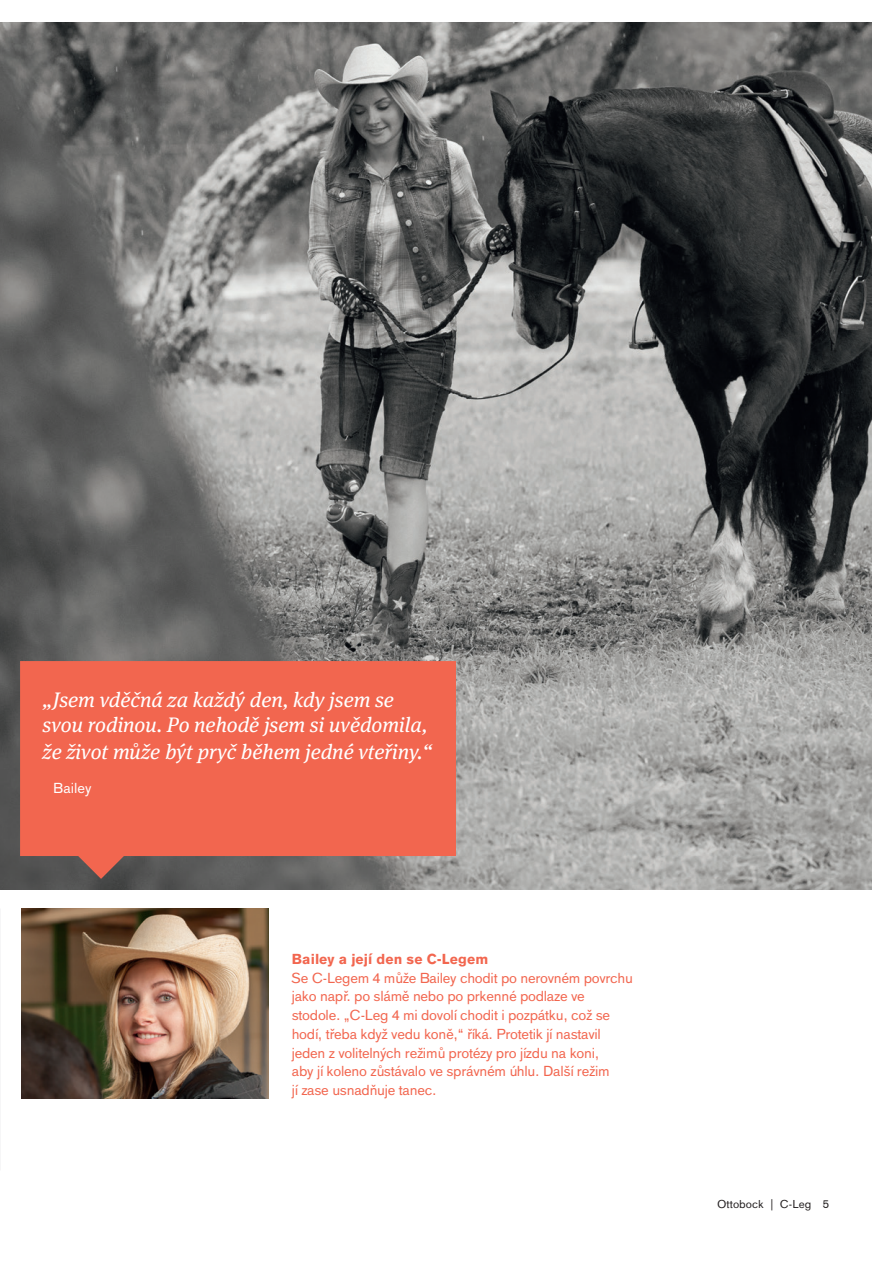
<style>
.page{position:relative;width:893px;height:1263px;background:#fff}
.page>*{position:absolute;margin:0;border:0;box-sizing:border-box;transform-origin:0 0}
._01_E_Headline_24pt{font:italic 21px/26.1px "OBO Serif";color:#fff}
.D4_Marginal_Copy_7_5{font:14.25px/18.8px "OBO Sans";letter-spacing:-.02em;color:#f2664f}
.D4_Marginal_Copy_7_5-2{font:700 14.25px "OBO Sans";letter-spacing:.005em;color:#f2664f}
._01_E_Headline_24pt-2{font:14.25px "OBO Sans";color:#fff}
.D5_Running_title_7_5{font:11.25px "OBO Sans";letter-spacing:.005em;color:#231f20}
</style>
<div class="page">
<img style="left:0;top:22px;width:872px;height:868px">
<img style="left:21px;top:909px;width:247px;height:189px">
<svg style="left:20px;top:661px;width:436px;height:218px;background:#e36651"></svg>
<p class="_01_E_Headline_24pt" style="left:43px;top:685px;width:391px">„Jsem vděčná za každý den, kdy jsem se svou rodinou. Po nehodě jsem si uvědomila, že život může být pryč během jedné vteřiny.“</p>
<p class="_01_E_Headline_24pt-2" style="left:53px;top:780px;width:40px">Bailey</p>
<p class="D4_Marginal_Copy_7_5-2" style="left:292px;top:951px;width:198px">Bailey a její den se C-Legem</p>
<p class="D4_Marginal_Copy_7_5" style="left:291px;top:968px;width:343px">Se C-Legem 4 může Bailey chodit po nerovném povrchu jako např. po slámě nebo po prkenné podlaze ve stodole. „C-Leg 4 mi dovolí chodit i pozpátku, což se hodí, třeba když vedu koně,“ říká. Protetik jí nastavil jeden z volitelných režimů protézy pro jízdu na koni,<br>aby jí koleno zůstávalo ve správném úhlu. Další režim<br>jí zase usnadňuje tanec.</p>
<p class="D5_Running_title_7_5" style="left:717px;top:1197px;width:114px">Ottobock | C-Leg 5</p>
</div>
